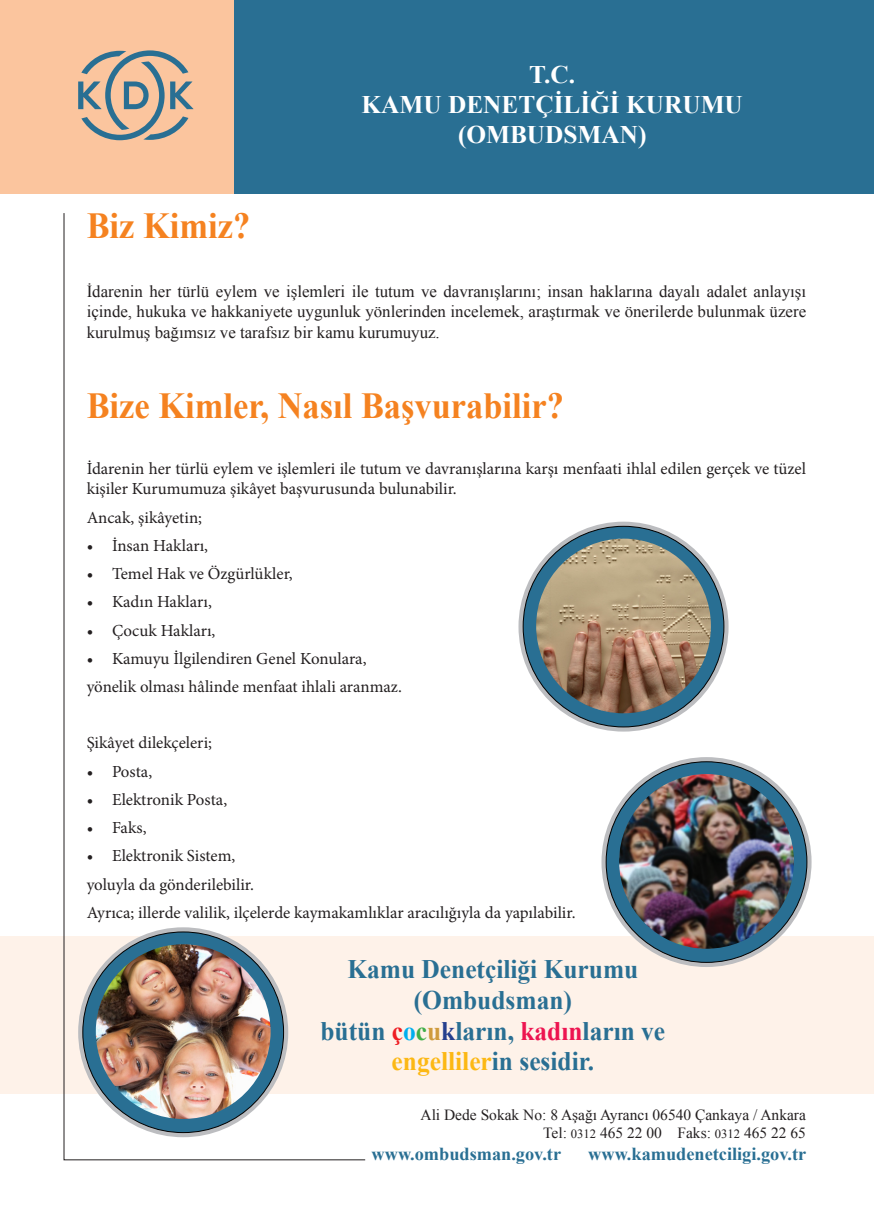
<style>
.page{position:relative;width:874px;height:1225px;background:#fff}
.page>*{position:absolute;margin:0;border:0;box-sizing:border-box;transform-origin:0 0}
.t1{font:700 36.6px "Times New Roman";color:#f58220;scale:.94 1}
.t2{font:700 26.8px/31px "Times New Roman";color:#296f93;text-align:center;scale:.95 1}
.t3{font:700 25.4px "Times New Roman";color:#fff}
.t4{font:700 18.2px "Times New Roman";color:#296f93}
.t5{font:16.8px/20.2px "Minion Pro";color:#231f20}
.t6{font:16.8px/20.2px "Times New Roman";color:#231f20;text-align:justify}
.t7{font:15.4px "Times New Roman";color:#231f20}
.s1{color:#ee1d23}
.s2{color:#00aeef}
.s3{color:#40ae49}
.s4{color:#cf9b3d}
.s5{color:#253f8e}
.s6{color:#ed1450}
.s7{color:#fcb814}
.s8{font-size:12.6px}
</style>
<div class="page">
<div style="left:0;top:936px;width:873px;height:158px;background:#fef2e9"></div>
<div style="left:0;top:0;width:873px;height:193px;background:#296f93"></div>
<div style="left:0;top:0;width:233px;height:193px;background:#fbc59e"></div>
<svg style="left:78px;top:50px;width:115px;height:90px"></svg>
<svg style="left:63px;top:213px;width:303px;height:947px"></svg>
<svg style="left:601px;top:757px;width:210px;height:210px;background:#a2a4a7"></svg>
<div style="left:606px;top:762px;width:200px;height:200px;background:#296f93;border-radius:50%"></div>
<img style="left:618px;top:774px;width:175px;height:174px;border-radius:87px">
<svg style="left:518px;top:521px;width:210px;height:210px;background:#aaacaf"></svg>
<div style="left:523px;top:526px;width:200px;height:201px;background:#296f93;border-radius:50%"></div>
<img style="left:536px;top:538px;width:174px;height:175px;border-radius:87px">
<svg style="left:78px;top:927px;width:210px;height:210px;background:#a1a2a5"></svg>
<div style="left:83px;top:932px;width:200px;height:200px;background:#296f93;border-radius:50%"></div>
<img style="left:96px;top:944px;width:174px;height:175px;border-radius:87px">
<p class="t1" style="left:87px;top:200px;width:175px">Biz Kimiz?</p>
<p class="t3" style="left:529px;top:57px;width:47px">T.C.</p>
<p class="t3" style="left:361px;top:87px;width:382px">KAMU DENETÇİLİĞİ KURUMU</p>
<p class="t3" style="left:458px;top:117px;width:190px">(OMBUDSMAN)</p>
<p class="t6" style="left:87px;top:281px;width:720px">İdarenin her türlü eylem ve işlemleri ile tutum ve davranışlarını; insan haklarına dayalı adalet anlayışı içinde, hukuka ve hakkaniyete uygunluk yönlerinden incelemek, araştırmak ve önerilerde bulunmak üzere kurulmuş bağımsız ve tarafsız bir kamu kurumuyuz.</p>
<p class="t1" style="left:87px;top:380px;width:509px">Bize Kimler, Nasıl Başvurabilir?</p>
<p class="t5" style="left:87px;top:459px;width:720px">İdarenin her türlü eylem ve işlemleri ile tutum ve davranışlarına karşı menfaati ihlal edilen gerçek ve tüzel kişiler Kurumumuza şikâyet başvurusunda bulunabilir.</p>
<p class="t5" style="left:87px;top:507px;width:117px">Ancak, şikâyetin;</p>
<p class="t5" style="left:87px;top:535px;width:123px">• İnsan Hakları,</p>
<p class="t5" style="left:87px;top:564px;width:207px">• Temel Hak ve Özgürlükler,</p>
<p class="t5" style="left:87px;top:592px;width:127px">• Kadın Hakları,</p>
<p class="t5" style="left:87px;top:620px;width:130px">• Çocuk Hakları,</p>
<p class="t5" style="left:87px;top:648px;width:281px">• Kamuyu İlgilendiren Genel Konulara,</p>
<p class="t5" style="left:87px;top:676px;width:316px">yönelik olması hâlinde menfaat ihlali aranmaz.</p>
<p class="t5" style="left:87px;top:733px;width:127px">Şikâyet dilekçeleri;</p>
<p class="t5" style="left:87px;top:761px;width:67px">• Posta,</p>
<p class="t5" style="left:87px;top:789px;width:142px">• Elektronik Posta,</p>
<p class="t5" style="left:87px;top:817px;width:61px">• Faks,</p>
<p class="t5" style="left:87px;top:846px;width:150px">• Elektronik Sistem,</p>
<p class="t5" style="left:87px;top:874px;width:169px">yoluyla da gönderilebilir.</p>
<p class="t5" style="left:87px;top:902px;width:490px">Ayrıca; illerde valilik, ilçelerde kaymakamlıklar aracılığıyla da yapılabilir.</p>
<p class="t2" style="left:347px;top:952px;width:308px">Kamu Denetçiliği Kurumu</p>
<p class="t2" style="left:413px;top:983px;width:168px">(Ombudsman)</p>
<p class="t2" style="left:320px;top:1014px;width:364px">bütün <span class="s1">ç</span><span class="s2">o</span><span class="s3">c</span><span class="s4">u</span><span class="s5">k</span>ların, <span class="s6">kadın</span>ların ve <span class="s7">engelliler</span>in sesidir.</p>
<p class="t7" style="left:420px;top:1104px;width:387px">Ali Dede Sokak No: 8 Aşağı Ayrancı 06540 Çankaya / Ankara</p>
<p class="t7" style="left:543px;top:1123px;width:264px">Tel: <span class="s8">0312</span> 465 22 00 Faks: <span class="s8">0312</span> 465 22 65</p>
<p class="t4" style="left:371px;top:1141px;width:191px">www.ombudsman.gov.tr</p>
<p class="t4" style="left:588px;top:1141px;width:219px">www.kamudenetciligi.gov.tr</p>
</div>
